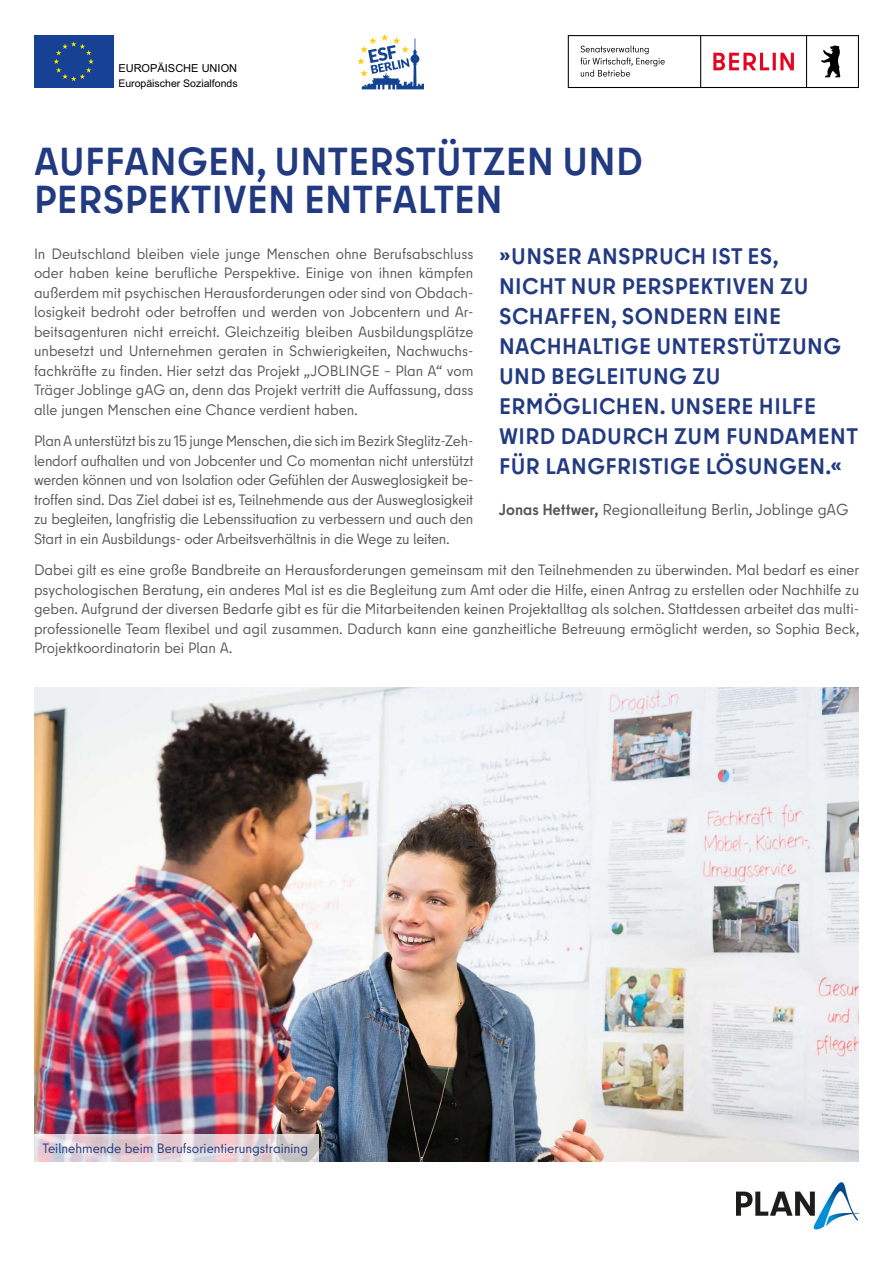
<style>
.page{position:relative;width:893px;height:1263px;background:#fff}
.page>*{position:absolute;margin:0;border:0;box-sizing:border-box;transform-origin:0 0}
.Überschrift{font:700 39px/38.1px "Berlin Type";letter-spacing:.01em;color:#223a81}
.Zitate{font:700 22.5px/30px "Berlin Type";letter-spacing:.02em;color:#223a81}
.Zitate_Name{font:15.75px "Berlin Type";color:#575756}
.Flißtext_Vorder-Hint{font:15px/19.5px "Berlin Type";color:#575756;text-align:justify}
.t1{font:13.5px "Berlin Type";color:#223a81}
.t2{font:11.1px "Arial";color:#000}
.t3{font:10.5px "Arial";color:#000}
.s1{font-weight:700}
</style>
<div class="page">
<div style="left:34px;top:35px;width:79px;height:53px;background:#164194"></div>
<svg style="left:54px;top:41px;width:40px;height:40px"></svg>
<svg style="left:357px;top:34px;width:67px;height:55px"></svg>
<svg style="left:568px;top:35px;width:291px;height:53px"></svg>
<img style="left:34px;top:687px;width:825px;height:474px">
<img style="left:736px;top:1182px;width:124px;height:48px">
<svg style="left:34px;top:1134px;width:284px;height:27px;background:#e0d1d6"></svg>
<p class="t2" style="left:118px;top:61px;width:120px">EUROPÄISCHE UNION</p>
<p class="t3" style="left:118px;top:76px;width:121px">Europäischer Sozialfonds</p>
<h1 class="Überschrift" style="left:34px;top:143px;width:610px">AUFFANGEN, UNTERSTÜTZEN UND<br>PERSPEKTIVEN ENTFALTEN</h1>
<p class="Flißtext_Vorder-Hint" style="left:34px;top:244px;width:441px">In Deutschland bleiben viele junge Menschen ohne Berufsabschluss oder haben keine berufliche Perspektive. Einige von ihnen kämpfen außerdem mit psychischen Herausforderungen oder sind von Obdach&shy;losigkeit bedroht oder betroffen und werden von Jobcentern und Ar&shy;beitsagenturen nicht erreicht. Gleichzeitig bleiben Ausbildungsplätze unbesetzt und Unternehmen geraten in Schwierigkeiten, Nachwuchs&shy;fachkräfte zu finden. Hier setzt das Projekt „JOBLINGE – Plan A“ vom Träger Joblinge gAG an, denn das Projekt vertritt die Auffassung, dass alle jungen Menschen eine Chance verdient haben.</p>
<p class="Flißtext_Vorder-Hint" style="left:34px;top:431px;width:441px">Plan A unterstützt bis zu 15 junge Menschen, die sich im Bezirk Steglitz-Zeh&shy;lendorf aufhalten und von Jobcenter und Co momentan nicht unterstützt werden können und von Isolation oder Gefühlen der Ausweglosigkeit be&shy;troffen sind. Das Ziel dabei ist es, Teilnehmende aus der Ausweglosigkeit zu begleiten, langfristig die Lebenssituation zu verbessern und auch den Start in ein Ausbildungs- oder Arbeitsverhältnis in die Wege zu leiten.</p>
<p class="Flißtext_Vorder-Hint" style="left:34px;top:560px;width:827px">Dabei gilt es eine große Bandbreite an Herausforderungen gemeinsam mit den Teilnehmenden zu überwinden. Mal bedarf es einer psychologischen Beratung, ein anderes Mal ist es die Begleitung zum Amt oder die Hilfe, einen Antrag zu erstellen oder Nachhilfe zu geben. Aufgrund der diversen Bedarfe gibt es für die Mitarbeitenden keinen Projektalltag als solchen. Stattdessen arbeitet das multi&shy;professionelle Team flexibel und agil zusammen. Dadurch kann eine ganzheitliche Betreuung ermöglicht werden, so Sophia Beck, Projektkoordinatorin bei Plan A.</p>
<p class="Zitate" style="left:499px;top:241px;width:281px">»UNSER ANSPRUCH IST ES,</p>
<p class="Zitate" style="left:499px;top:271px;width:311px">NICHT NUR PERSPEKTIVEN ZU<br>SCHAFFEN, SONDERN EINE</p>
<p class="Zitate" style="left:499px;top:331px;width:344px">NACHHALTIGE UNTERSTÜTZUNG<br>UND BEGLEITUNG ZU</p>
<p class="Zitate" style="left:499px;top:391px;width:361px">ERMÖGLICHEN. UNSERE HILFE<br>WIRD DADURCH ZUM FUNDAMENT<br>FÜR LANGFRISTIGE LÖSUNGEN.«</p>
<p class="Zitate_Name" style="left:499px;top:499px;width:351px"><span class="s1">Jonas Hettwer,</span> Regionalleitung Berlin, Joblinge gAG</p>
<p class="t1" style="left:43px;top:1139px;width:267px">Teilnehmende beim Berufsorientierungstraining</p>
</div>
